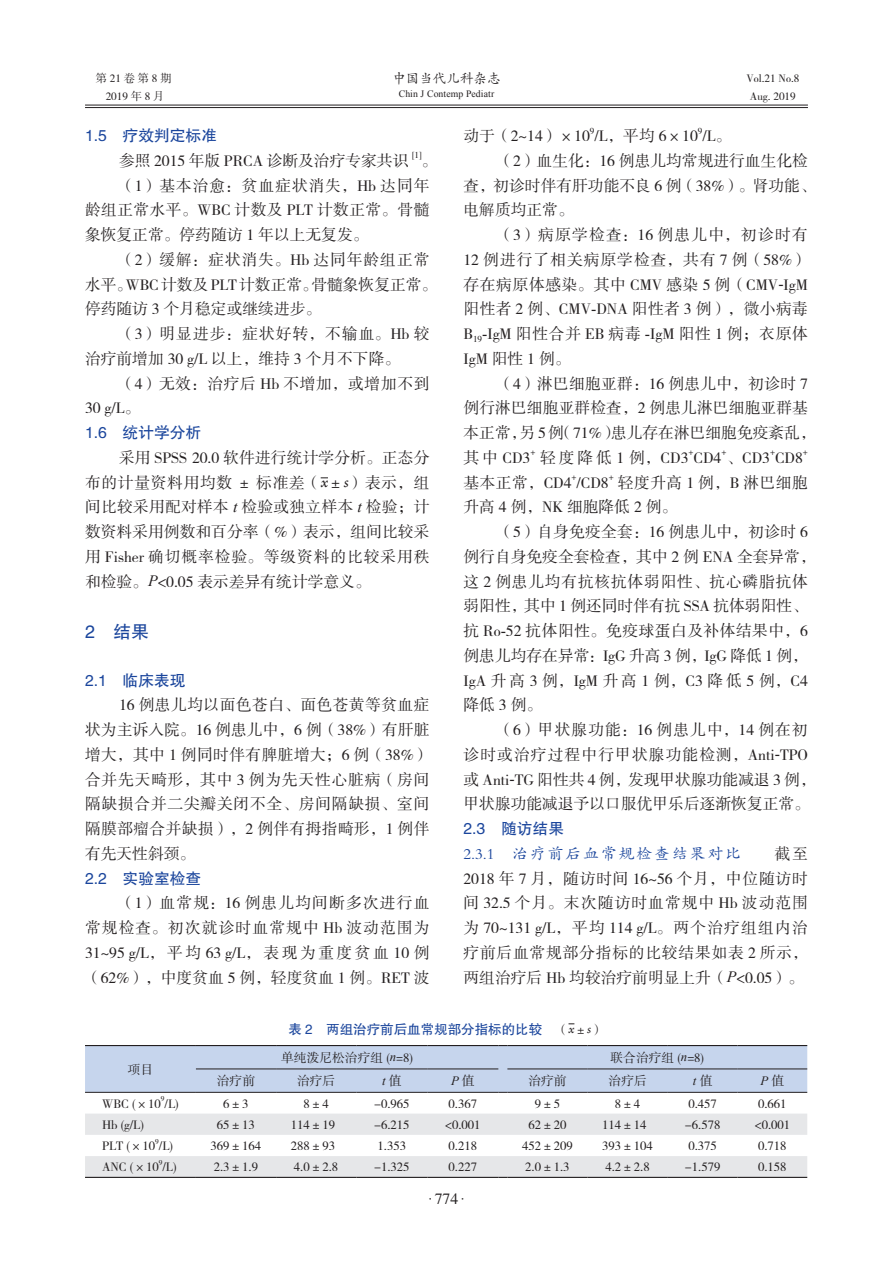
<style>
.page{position:relative;width:893px;height:1263px;background:#fff}
.page>*{position:absolute;margin:0;border:0;box-sizing:border-box;transform-origin:0 0}
.t1{font:18px "FZHTK GBK1 0";color:#1a459c}
.t2{font:15.75px/24.8px "FZSSK GBK1 0";color:#231f20;text-align:justify}
.t3{font:15.75px "FZHTK GBK1 0";color:#1a459c}
.t4{font:15.75px/24.8px "FZSSK GBK1 0";letter-spacing:.04em;color:#231f20}
.t5{font:15.75px/24.8px "FZSSK GBK1 0";letter-spacing:.03em;color:#231f20}
.t6{font:13.5px "FZHTK GBK1 0";color:#1a459c}
.t7{font:13.5px "FZKTK GBK1 0";color:#231f20}
.t8{font:12.75px "FZSSK GBK1 0";color:#231f20}
.t9{font:italic 12.75px "Times New Roman";color:#231f20}
.t10{font:11.25px/18px "FZSSK GBK1 0";color:#231f20;text-align:center}
.t11{font:11.25px/18px "FZSSK GBK1 0";letter-spacing:.125em;color:#231f20;text-align:center}
.t12{font:9.75px "Times New Roman";letter-spacing:.01em;color:#231f20}
.t13{font:9.15px "FZSSK GBK1 0";color:#231f20}
.t14{font:7.5px "FZSSK GBK1 0";color:#231f20}
.s1{font-family:"Times New Roman"}
.s2{font-family:"Arno Pro Italic Sm Text"}
.s3{font-family:"Times New Roman";font-style:italic}
.s4{font-family:"FZKTK GBK1 0";color:#1a459c}
.s5{font-family:"FZSSK GBK1 0";font-size:12.75px;color:#231f20}
.s6{font-family:"Arno Pro Italic Sm Text";font-size:12.75px;color:#231f20}
.s7{font-family:"FZSSK GBK1 0";font-style:normal}
</style>
<div class="page">
<hr style="left:85px;top:105px;width:723px;height:1px;background:#231f20">
<hr style="left:85px;top:107px;width:723px;height:1px;background:#231f20">
<svg style="left:85px;top:1113px;width:722px;height:64px;fill:#e6e7e9"></svg>
<svg style="left:85px;top:1045px;width:722px;height:48px;background:#bdcae1"></svg>
<hr style="left:507px;top:1092px;width:81px;height:1px;background:#231f20">
<hr style="left:588px;top:1092px;width:80px;height:1px;background:#231f20">
<hr style="left:668px;top:1092px;width:69px;height:1px;background:#231f20">
<hr style="left:737px;top:1092px;width:70px;height:1px;background:#231f20">
<hr style="left:85px;top:1177px;width:111px;height:1px;background:#231f20">
<hr style="left:196px;top:1177px;width:80px;height:1px;background:#231f20">
<hr style="left:276px;top:1177px;width:80px;height:1px;background:#231f20">
<hr style="left:356px;top:1177px;width:71px;height:1px;background:#231f20">
<hr style="left:427px;top:1177px;width:71px;height:1px;background:#231f20">
<hr style="left:507px;top:1177px;width:81px;height:1px;background:#231f20">
<hr style="left:588px;top:1177px;width:80px;height:1px;background:#231f20">
<hr style="left:668px;top:1177px;width:69px;height:1px;background:#231f20">
<hr style="left:737px;top:1177px;width:70px;height:1px;background:#231f20">
<p class="t11" style="left:96px;top:69px;width:77px">第21卷 第8期<br>2019 年 8 月</p>
<p class="t7" style="left:392px;top:71px;width:109px">中国当代儿科杂志</p>
<p class="t12" style="left:399px;top:87px;width:97px">Chin J Contemp Pediatr</p>
<p class="t10" style="left:746px;top:70px;width:54px">Vol.21 No.8<br>Aug. 2019</p>
<p class="t13" style="left:590px;top:125px;width:6px">9</p>
<p class="t13" style="left:698px;top:125px;width:6px">9</p>
<p class="t2" style="left:463px;top:149px;width:354px;text-align:left;text-indent:34px">（2）血生化：16 例患儿均常规进行血生化检查，初诊时伴有肝功能不良 6 例（38%）。肾功能、电解质均正常。</p>
<p class="t2" style="left:463px;top:223px;width:346px;text-indent:34px">（3）病原学检查：16 例患儿中，初诊时有12 例进行了相关病原学检查，共有 7 例（58%）存在病原体感染。其中 CMV 感染 5 例（CMV<span class="s1">-</span>IgM阳性者 2 例、CMV<span class="s1">-</span>DNA 阳性者 3 例），微小病毒B<sub>19</sub><span class="s1">-</span>IgM 阳性合并 EB 病毒 <span class="s1">-</span>IgM 阳性 1 例；衣原体IgM 阳性 1 例。</p>
<p class="t2" style="left:463px;top:371px;width:354px;text-align:left;text-indent:34px">（4）淋巴细胞亚群：16 例患儿中，初诊时 7例行淋巴细胞亚群检查，2 例患儿淋巴细胞亚群基本正常，另 5 例（71%）患儿存在淋巴细胞免疫紊乱，其中 CD3</p>
<p class="t2" style="left:463px;top:124px;width:269px">动于（2~14）×10 /L，平均 6×10 /L。</p>
<p class="t3" style="left:85px;top:127px;width:134px">1.5　疗效判定标准</p>
<p class="t2" style="left:119px;top:149px;width:291px">参照 2015 年版 PRCA 诊断及治疗专家共识</p>
<p class="t13" style="left:412px;top:150px;width:11px">[1]</p>
<p class="t2" style="left:422px;top:149px;width:17px">。</p>
<p class="t2" style="left:85px;top:173px;width:346px;text-indent:34px">（1）基本治愈：贫血症状消失，Hb 达同年龄组正常水平。WBC 计数及 PLT 计数正常。骨髓象恢复正常。停药随访 1 年以上无复发。</p>
<p class="t2" style="left:85px;top:248px;width:354px;text-align:left;text-indent:34px">（2）缓解：症状消失。Hb 达同年龄组正常水平。WBC 计数及 PLT 计数正常。骨髓象恢复正常。停药随访 3 个月稳定或继续进步。</p>
<p class="t2" style="left:85px;top:322px;width:346px;text-indent:34px">（3）明显进步：症状好转，不输血。Hb 较治疗前增加 30 g/L 以上，维持 3 个月不下降。</p>
<p class="t4" style="left:85px;top:371px;width:346px;text-indent:34px">（4）无效：治疗后 Hb 不增加，或增加不到<br>30 g/L。</p>
<p class="t3" style="left:85px;top:424px;width:118px">1.6　统计学分析</p>
<p class="t2" style="left:85px;top:446px;width:346px;text-indent:34px">采用 SPSS 20.0 软件进行统计学分析。正态分布的计量资料用均数 ± 标准差（<span class="s2">x</span>±<span class="s2">s</span>）表示，组间比较采用配对样本 <span class="s3">t</span> 检验或独立样本 <span class="s3">t</span> 检验；计数资料采用例数和百分率（%）表示，组间比较采用 Fisher 确切概率检验。等级资料的比较采用秩和检验。<span class="s3">P</span>&lt;0.05 表示差异有统计学意义。</p>
<p class="t1" style="left:85px;top:622px;width:65px">2　结果</p>
<p class="t3" style="left:85px;top:671px;width:102px">2.1　临床表现</p>
<p class="t2" style="left:85px;top:693px;width:346px;text-indent:34px">16 例患儿均以面色苍白、面色苍黄等贫血症状为主诉入院。16 例患儿中，6 例（38%）有肝脏增大，其中 1 例同时伴有脾脏增大；6 例（38%）合并先天畸形，其中 3 例为先天性心脏病（房间隔缺损合并二尖瓣关闭不全、房间隔缺损、室间隔膜部瘤合并缺损），2 例伴有拇指畸形，1 例伴有先天性斜颈。</p>
<p class="t3" style="left:85px;top:869px;width:118px">2.2　实验室检查</p>
<p class="t2" style="left:85px;top:891px;width:346px;text-indent:34px">（1）血常规：16 例患儿均间断多次进行血常规检查。初次就诊时血常规中 Hb 波动范围为31~95g/L，平均 63g/L，表现为重度贫血 10 例（62%），中度贫血 5 例，轻度贫血 1 例。RET 波</p>
<p class="t13" style="left:530px;top:447px;width:7px">+</p>
<p class="t2" style="left:540px;top:446px;width:264px">轻度降低 1 例，CD3 CD4 、CD3 CD8</p>
<p class="t13" style="left:688px;top:447px;width:7px">+</p>
<p class="t13" style="left:721px;top:447px;width:7px">+</p>
<p class="t13" style="left:770px;top:447px;width:7px">+</p>
<p class="t13" style="left:803px;top:447px;width:7px">+</p>
<p class="t5" style="left:463px;top:470px;width:346px;text-indent:154px">轻度升高 1 例，B 淋巴细胞升高 4 例，NK 细胞降低 2 例。</p>
<p class="t2" style="left:463px;top:520px;width:354px;text-align:left;text-indent:34px">（5）自身免疫全套：16 例患儿中，初诊时 6例行自身免疫全套检查，其中 2 例 ENA 全套异常，这 2 例患儿均有抗核抗体弱阳性、抗心磷脂抗体弱阳性，其中 1 例还同时伴有抗 SSA 抗体弱阳性、抗 Ro<span class="s1">-</span>52 抗体阳性。免疫球蛋白及补体结果中，6例患儿均存在异常：IgG 升高 3 例，IgG 降低 1 例，<br>IgA 升高 3 例，IgM 升高 1 例，C3 降低 5 例，C4降低 3 例。</p>
<p class="t2" style="left:463px;top:718px;width:354px;text-align:left;text-indent:34px">（6）甲状腺功能：16 例患儿中，14 例在初诊时或治疗过程中行甲状腺功能检测，Anti<span class="s1">-</span>TPO或 Anti<span class="s1">-</span>TG 阳性共 4 例，发现甲状腺功能减退 3 例，甲状腺功能减退予以口服优甲乐后逐渐恢复正常。</p>
<p class="t3" style="left:463px;top:820px;width:102px">2.3　随访结果</p>
<p class="t2" style="left:463px;top:842px;width:346px"><span class="s4">2.3.1　治疗前后血常规检查结果对比</span>　　截至2018 年 7 月，随访时间 16~56 个月，中位随访时间 32.5 个月。末次随访时血常规中 Hb 波动范围为 70~131 g/L，平均 114 g/L。两个治疗组组内治疗前后血常规部分指标的比较结果如表 2 所示，两组治疗后 Hb 均较治疗前明显上升（<span class="s3">P</span>&lt;0.05）。</p>
<p class="t6" style="left:288px;top:1022px;width:317px">表 2　两组治疗前后血常规部分指标的比较 <span class="s5">（</span><span class="s6">x</span><span class="s5">±</span><span class="s6">s</span><span class="s5">）</span></p>
<p class="t2" style="left:463px;top:470px;width:147px">基本正常，CD4 /CD8</p>
<p class="t13" style="left:572px;top:472px;width:7px">+</p>
<p class="t13" style="left:609px;top:472px;width:7px">+</p>
<p class="t8" style="left:128px;top:1062px;width:27px">项目</p>
<p class="t8" style="left:281px;top:1050px;width:133px">单纯泼尼松治疗组 (<span class="s3">n</span>=8)</p>
<p class="t8" style="left:610px;top:1050px;width:95px">联合治疗组 (<span class="s3">n</span>=8)</p>
<p class="t8" style="left:217px;top:1074px;width:40px">治疗前</p>
<p class="t8" style="left:297px;top:1074px;width:40px">治疗后</p>
<p class="t9" style="left:382px;top:1072px;width:21px">t<span class="s7">值</span></p>
<p class="t9" style="left:451px;top:1072px;width:25px">P<span class="s7">值</span></p>
<p class="t8" style="left:528px;top:1074px;width:40px">治疗前</p>
<p class="t8" style="left:609px;top:1074px;width:40px">治疗后</p>
<p class="t9" style="left:693px;top:1072px;width:21px">t<span class="s7">值</span></p>
<p class="t9" style="left:760px;top:1072px;width:25px">P<span class="s7">值</span></p>
<p class="t14" style="left:161px;top:1095px;width:5px">9</p>
<p class="t8" style="left:223px;top:1096px;width:27px">6±3</p>
<p class="t8" style="left:303px;top:1096px;width:27px">8±4</p>
<p class="t8" style="left:374px;top:1096px;width:37px">-0.965</p>
<p class="t8" style="left:449px;top:1096px;width:30px">0.367</p>
<p class="t8" style="left:535px;top:1096px;width:27px">9±5</p>
<p class="t8" style="left:615px;top:1096px;width:27px">8±4</p>
<p class="t8" style="left:688px;top:1096px;width:30px">0.457</p>
<p class="t8" style="left:758px;top:1096px;width:30px">0.661</p>
<p class="t8" style="left:102px;top:1096px;width:78px">WBC (×10 /L)</p>
<p class="t8" style="left:102px;top:1117px;width:43px">Hb (g/L)</p>
<p class="t8" style="left:217px;top:1117px;width:40px">65±13</p>
<p class="t8" style="left:291px;top:1117px;width:46px">114±19</p>
<p class="t8" style="left:374px;top:1117px;width:37px">-6.215</p>
<p class="t8" style="left:445px;top:1117px;width:37px">&lt;0.001</p>
<p class="t8" style="left:528px;top:1117px;width:40px">62±20</p>
<p class="t8" style="left:602px;top:1117px;width:46px">114±14</p>
<p class="t8" style="left:685px;top:1117px;width:37px">-6.578</p>
<p class="t8" style="left:755px;top:1117px;width:37px">&lt;0.001</p>
<p class="t8" style="left:102px;top:1139px;width:72px">PLT (×10 /L)</p>
<p class="t14" style="left:155px;top:1137px;width:5px">9</p>
<p class="t8" style="left:211px;top:1139px;width:52px">369±164</p>
<p class="t8" style="left:291px;top:1139px;width:46px">288±93</p>
<p class="t8" style="left:378px;top:1139px;width:30px">1.353</p>
<p class="t8" style="left:449px;top:1139px;width:30px">0.218</p>
<p class="t8" style="left:522px;top:1139px;width:52px">452±209</p>
<p class="t8" style="left:602px;top:1139px;width:52px">393±104</p>
<p class="t8" style="left:688px;top:1139px;width:30px">0.375</p>
<p class="t8" style="left:758px;top:1139px;width:30px">0.718</p>
<p class="t8" style="left:102px;top:1160px;width:76px">ANC (×10 /L)</p>
<p class="t14" style="left:159px;top:1158px;width:5px">9</p>
<p class="t8" style="left:214px;top:1160px;width:46px">2.3±1.9</p>
<p class="t8" style="left:294px;top:1160px;width:46px">4.0±2.8</p>
<p class="t8" style="left:374px;top:1160px;width:37px">-1.325</p>
<p class="t8" style="left:449px;top:1160px;width:30px">0.227</p>
<p class="t8" style="left:525px;top:1160px;width:46px">2.0±1.3</p>
<p class="t8" style="left:605px;top:1160px;width:46px">4.2±2.8</p>
<p class="t8" style="left:685px;top:1160px;width:37px">-1.579</p>
<p class="t8" style="left:758px;top:1160px;width:30px">0.158</p>
<p class="t2" style="left:426px;top:1187px;width:43px"><sup>·</sup>774<sup>·</sup></p>
</div>
